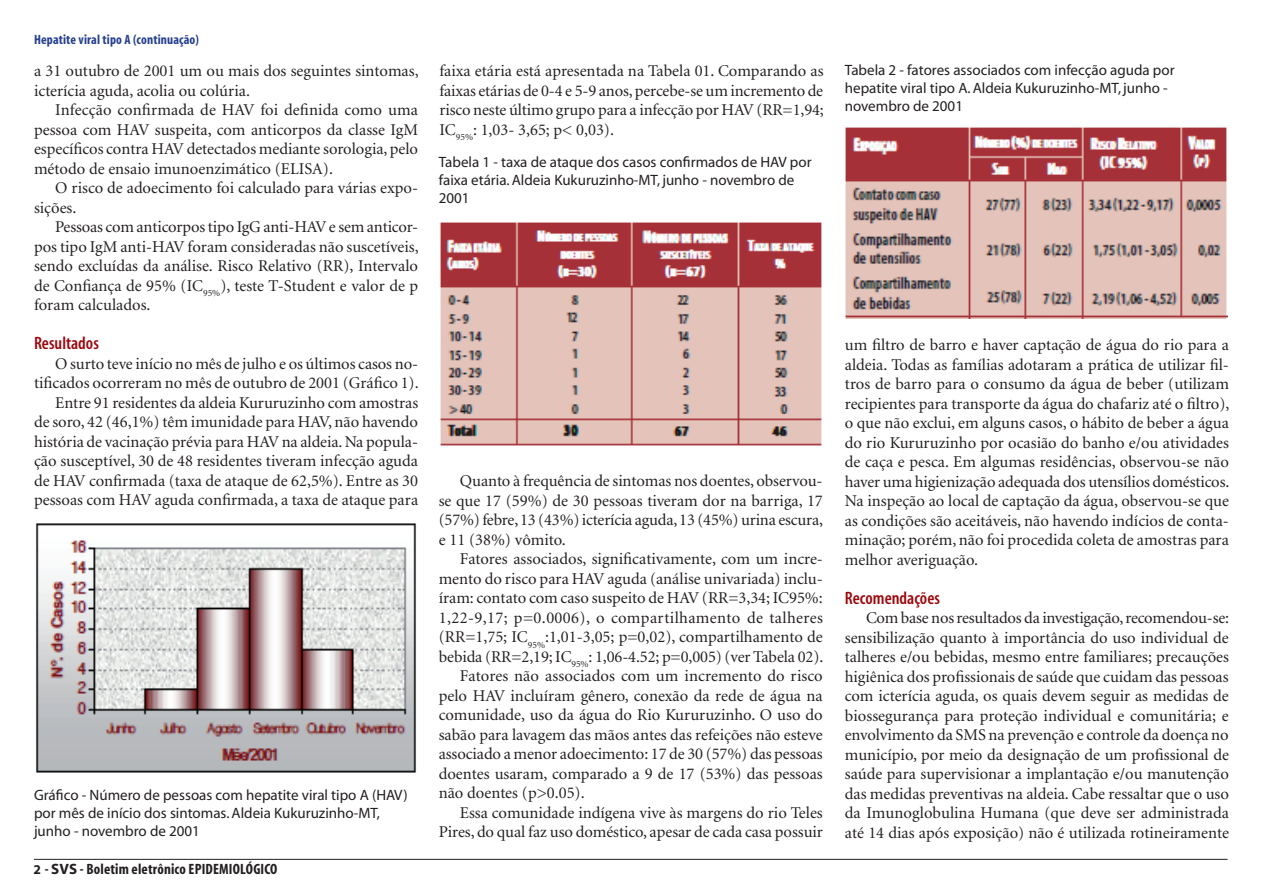
<style>
.page{position:relative;width:1263px;height:893px;background:#fff}
.page>*{position:absolute;margin:0;border:0;box-sizing:border-box;transform-origin:0 0}
.TEXTO_INTERTITULO{font:600 condensed 18px "Myriad";color:#9d070d}
.TEXTO_PADRAO{font:16.5px/19.5px "Minion";color:#231f20;text-align:justify}
.VERSO_FOLHA_ROSTA_NO{font:15px/18px "Myriad";color:#231f20}
.t1{font:700 condensed 15px "Myriad";letter-spacing:.01em;color:#231f20}
.t2{font:700 condensed 13.5px "Myriad";letter-spacing:.01em;color:#253f8e}
.s1{font-stretch:normal;font-size:13.5px}
.s2{font-stretch:normal}
</style>
<div class="page">
<hr style="left:34px;top:859px;width:1193px;height:1px;background:#231f20">
<img style="left:36px;top:523px;width:380px;height:250px">
<img style="left:440px;top:222px;width:382px;height:224px">
<img style="left:845px;top:127px;width:382px;height:192px">
<p class="t2" style="left:34px;top:33px;width:167px">Hepatite viral tipo A (continuação)</p>
<p class="TEXTO_PADRAO" style="left:34px;top:62px;width:386px">a 31 outubro de 2001 um ou mais dos seguintes sintomas, icterícia aguda, acolia ou colúria.</p>
<p class="TEXTO_PADRAO" style="left:34px;top:101px;width:386px;text-indent:21px">Infecção confirmada de HAV foi definida como uma pessoa com HAV suspeita, com anticorpos da classe IgM específicos contra HAV detectados mediante sorologia, pelo método de ensaio imunoenzimático (ELISA).</p>
<p class="TEXTO_PADRAO" style="left:34px;top:179px;width:386px;text-indent:21px">O risco de adoecimento foi calculado para várias expo&shy;sições.</p>
<p class="TEXTO_PADRAO" style="left:34px;top:218px;width:386px;text-indent:21px">Pessoas com anticorpos tipo IgG anti-HAV e sem anticor&shy;pos tipo IgM anti-HAV foram consideradas não suscetíveis, sendo excluídas da análise. Risco Relativo (RR), Intervalo de Confiança de 95% (IC<sub>95%</sub>), teste T-Student e valor de p foram calculados.</p>
<p class="TEXTO_INTERTITULO" style="left:34px;top:334px;width:66px">Resultados</p>
<p class="TEXTO_PADRAO" style="left:34px;top:354px;width:386px;text-align:right">O surto teve início no mês de julho e os últimos casos no&shy;tificados ocorreram no mês de outubro de 2001 (Gráfico 1).</p>
<p class="TEXTO_PADRAO" style="left:34px;top:393px;width:386px;text-indent:21px">Entre 91 residentes da aldeia Kururuzinho com amostras de soro, 42 (46,1%) têm imunidade para HAV, não havendo história de vacinação prévia para HAV na aldeia. Na popula&shy;ção susceptível, 30 de 48 residentes tiveram infecção aguda de HAV confirmada (taxa de ataque de 62,5%). Entre as 30 pessoas com HAV aguda confirmada, a taxa de ataque para</p>
<p class="VERSO_FOLHA_ROSTA_NO" style="left:34px;top:786px;width:375px">Gráfico - Número de pessoas com hepatite viral tipo A (HAV) por mês de início dos sintomas. Aldeia Kukuruzinho-MT, junho - novembro de 2001</p>
<p class="t1" style="left:33px;top:862px;width:245px"><span class="s1">2</span> - <span class="s2">SVS</span> - Boletim eletrônico EPIDEMIOLÓGICO</p>
<p class="TEXTO_PADRAO" style="left:439px;top:62px;width:386px">faixa etária está apresentada na Tabela 01. Comparando as faixas etárias de 0-4 e 5-9 anos, percebe-se um incremento de risco neste último grupo para a infecção por HAV (RR=1,94; IC<sub>95%</sub>: 1,03- 3,65; p&lt; 0,03).</p>
<p class="VERSO_FOLHA_ROSTA_NO" style="left:439px;top:154px;width:374px">Tabela 1 - taxa de ataque dos casos confirmados de HAV por faixa etária. Aldeia Kukuruzinho-MT, junho - novembro de<br>2001</p>
<p class="TEXTO_PADRAO" style="left:439px;top:472px;width:386px;text-indent:21px">Quanto à frequência de sintomas nos doentes, observou&shy;se que 17 (59%) de 30 pessoas tiveram dor na barriga, 17 (57%) febre, 13 (43%) icterícia aguda, 13 (45%) urina escura, e 11 (38%) vômito.</p>
<p class="TEXTO_PADRAO" style="left:439px;top:550px;width:386px;text-indent:21px">Fatores associados, significativamente, com um incre&shy;mento do risco para HAV aguda (análise univariada) inclu&shy;íram: contato com caso suspeito de HAV (RR=3,34; IC95%:<br>1,22-9,17; p=0.0006), o compartilhamento de talheres (RR=1,75; IC<sub>95%</sub>:1,01-3,05; p=0,02), compartilhamento de bebida (RR=2,19; IC<sub>95%</sub>: 1,06-4.52; p=0,005) (ver Tabela 02).</p>
<p class="TEXTO_PADRAO" style="left:439px;top:667px;width:386px;text-indent:21px">Fatores não associados com um incremento do risco pelo HAV incluíram gênero, conexão da rede de água na comunidade, uso da água do Rio Kururuzinho. O uso do sabão para lavagem das mãos antes das refeições não esteve associado a menor adoecimento: 17 de 30 (57%) das pessoas doentes usaram, comparado a 9 de 17 (53%) das pessoas não doentes (p&gt;0.05).</p>
<p class="TEXTO_PADRAO" style="left:439px;top:803px;width:386px;text-align:right">Essa comunidade indígena vive às margens do rio Teles<br>Pires, do qual faz uso doméstico, apesar de cada casa possuir</p>
<p class="VERSO_FOLHA_ROSTA_NO" style="left:845px;top:62px;width:331px">Tabela 2 - fatores associados com infecção aguda por hepatite viral tipo A. Aldeia Kukuruzinho-MT, junho - novembro de 2001</p>
<p class="TEXTO_PADRAO" style="left:845px;top:336px;width:386px">um filtro de barro e haver captação de água do rio para a aldeia. Todas as famílias adotaram a prática de utilizar fil&shy;tros de barro para o consumo da água de beber (utilizam recipientes para transporte da água do chafariz até o filtro), o que não exclui, em alguns casos, o hábito de beber a água do rio Kururuzinho por ocasião do banho e/ou atividades de caça e pesca. Em algumas residências, observou-se não haver uma higienização adequada dos utensílios domésticos.<br>Na inspeção ao local de captação da água, observou-se que as condições são aceitáveis, não havendo indícios de conta&shy;minação; porém, não foi procedida coleta de amostras para melhor averiguação.</p>
<p class="TEXTO_INTERTITULO" style="left:845px;top:589px;width:97px">Recomendações</p>
<p class="TEXTO_PADRAO" style="left:845px;top:609px;width:386px;text-indent:21px">Com base nos resultados da investigação, recomendou-se: sensibilização quanto à importância do uso individual de talheres e/ou bebidas, mesmo entre familiares; precauções higiênica dos profissionais de saúde que cuidam das pessoas com icterícia aguda, os quais devem seguir as medidas de biossegurança para proteção individual e comunitária; e envolvimento da SMS na prevenção e controle da doença no município, por meio da designação de um profissional de saúde para supervisionar a implantação e/ou manutenção das medidas preventivas na aldeia. Cabe ressaltar que o uso da Imunoglobulina Humana (que deve ser administrada até 14 dias após exposição) não é utilizada rotineiramente</p>
</div>
